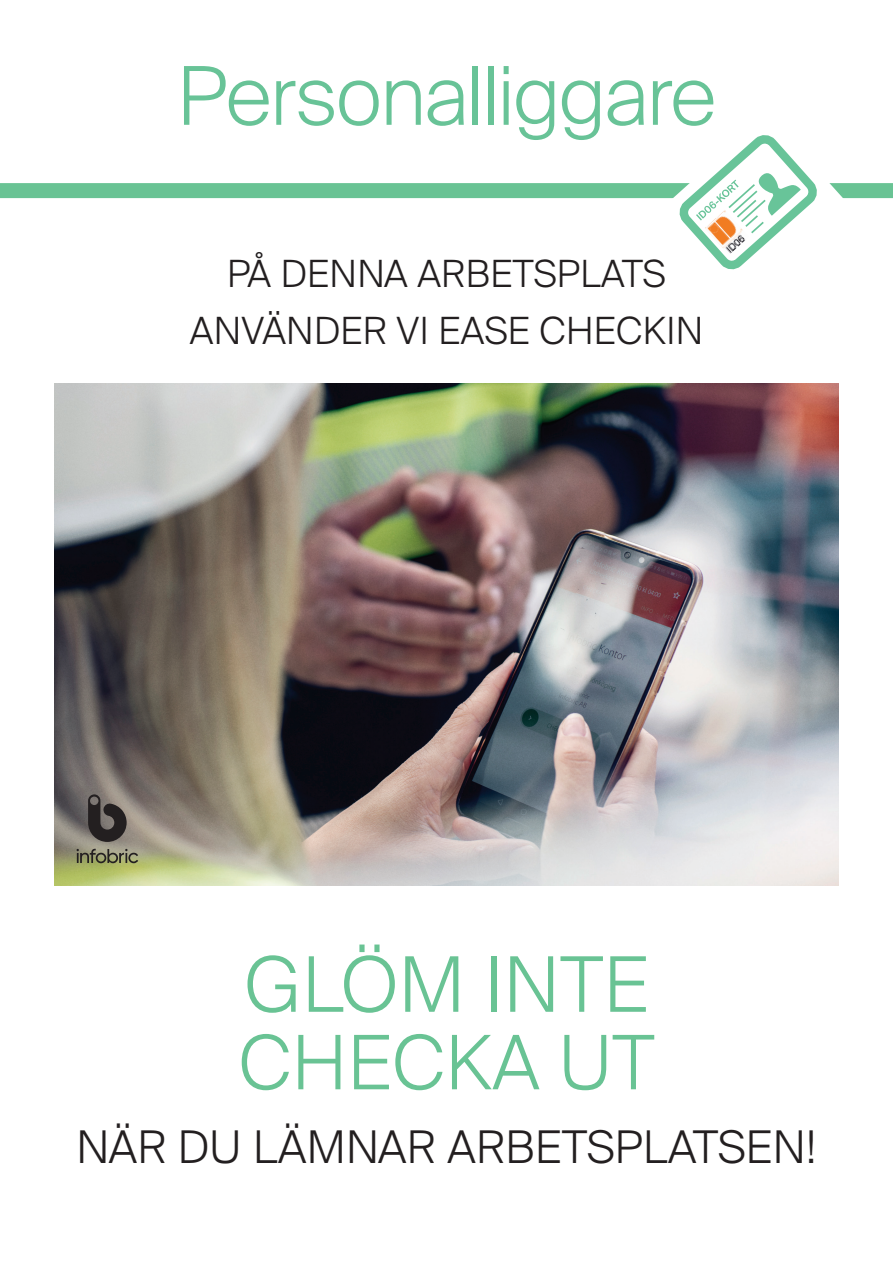
<style>
.page{position:relative;width:893px;height:1263px;background:#fff}
.page>*{position:absolute;margin:0;border:0;box-sizing:border-box;transform-origin:0 0}
.t1{font:300 81px "Suisse Intl";letter-spacing:-.01em;color:#68c397}
.t2{font:300 76.5px "Suisse Intl";letter-spacing:.01em;color:#69c394}
.t3{font:300 75px "Suisse Intl";letter-spacing:.01em;color:#69c394}
.t4{font:300 45px "Suisse Intl";letter-spacing:.01em;color:#231f20}
.t5{font:300 37.5px/57px "Suisse Intl";letter-spacing:.01em;color:#231f20;text-align:center}
</style>
<div class="page">
<img style="left:54px;top:384px;width:785px;height:502px">
<div style="left:0;top:183px;width:893px;height:15px;background:#69c394"></div>
<svg style="left:663px;top:183px;width:212px;height:16px"></svg>
<svg style="left:671px;top:135px;width:154px;height:135px"></svg>
<img style="left:705px;top:210px;width:44px;height:45px">
<svg style="left:77px;top:848px;width:61px;height:15px"></svg>
<svg style="left:88px;top:794px;width:39px;height:48px;background:#504b48"></svg>
<h1 class="t1" style="left:177px;top:49px;width:540px">Personalliggare</h1>
<p class="t5" style="left:190px;top:245px;width:515px">PÅ DENNA ARBETSPLATS<br>ANVÄNDER VI EASE CHECKIN</p>
<h2 class="t2" style="left:244px;top:941px;width:406px">GLÖM INTE</h2>
<h3 class="t3" style="left:239px;top:1019px;width:417px">CHECKA UT</h3>
<p class="t4" style="left:77px;top:1121px;width:741px">NÄR DU LÄMNAR ARBETSPLATSEN!</p>
</div>
